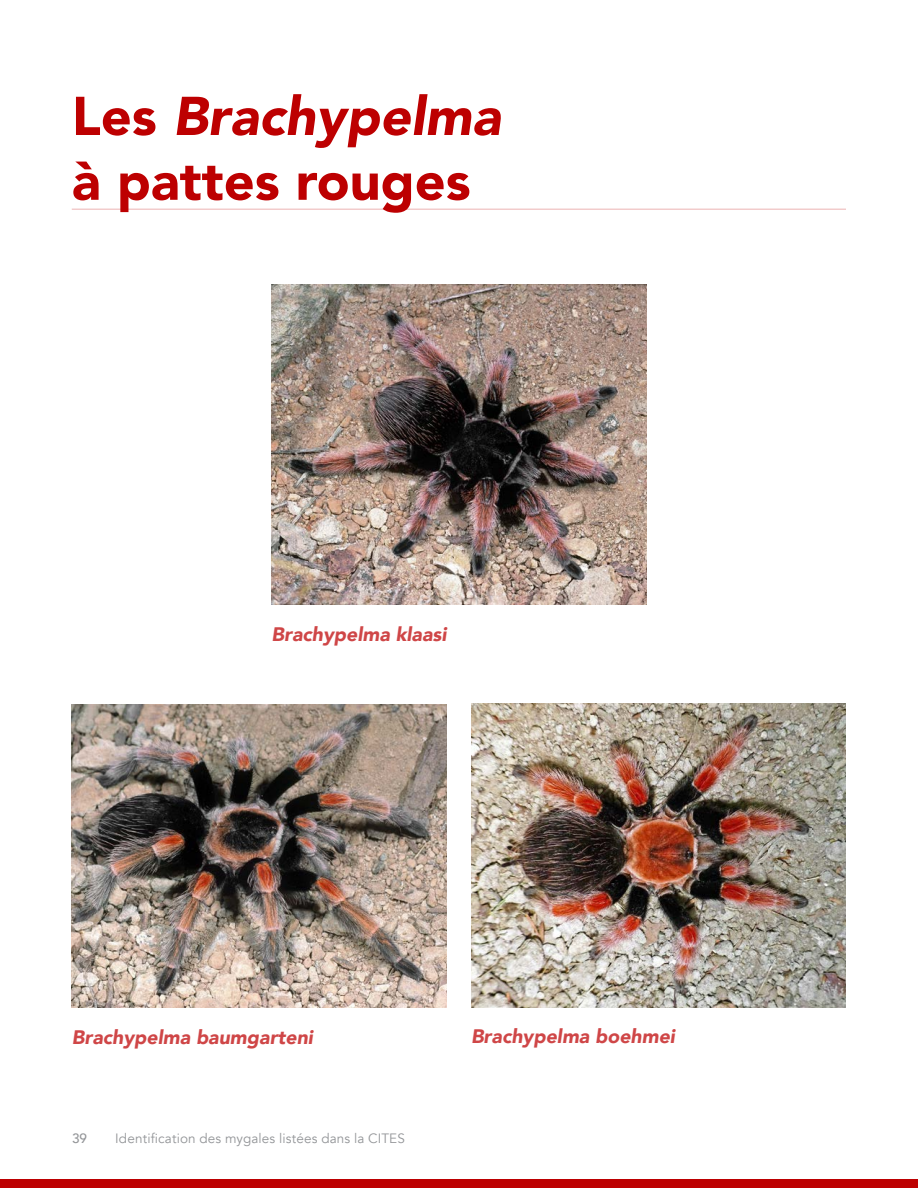
<style>
.page{position:relative;width:918px;height:1188px;background:#fff}
.page>*{position:absolute;margin:0;border:0;box-sizing:border-box;transform-origin:0 0}
.Large_Section_Headi{font:900 54px/64.8px "Avenir";color:#bd0001}
.Heading_2{font:italic 900 19.5px "Avenir";color:#cf4647}
.t1{font:13.5px "Avenir";letter-spacing:.01em;color:#939598}
.t2{font:500 13.5px "Avenir";color:#939598}
.s1{font-style:italic}
</style>
<div class="page">
<div style="left:0;top:1179px;width:918px;height:9px;background:#bd0001"></div>
<img style="left:72px;top:705px;width:375px;height:302px">
<img style="left:471px;top:704px;width:375px;height:303px">
<img style="left:272px;top:285px;width:374px;height:320px">
<hr style="left:72px;top:209px;width:774px;height:1px;background:#ecb2b3">
<p class="Large_Section_Headi" style="left:72px;top:82px;width:431px">Les <span class="s1">Brachypelma </span>à pattes rouges</p>
<p class="Heading_2" style="left:272px;top:618px;width:177px">Brachypelma klaasi</p>
<p class="Heading_2" style="left:72px;top:1021px;width:243px">Brachypelma baumgarteni</p>
<p class="Heading_2" style="left:471px;top:1020px;width:206px">Brachypelma boehmei</p>
<p class="t2" style="left:72px;top:1126px;width:17px">39</p>
<p class="t1" style="left:115px;top:1130px;width:291px">Identification des mygales listées dans la CITES</p>
</div>
